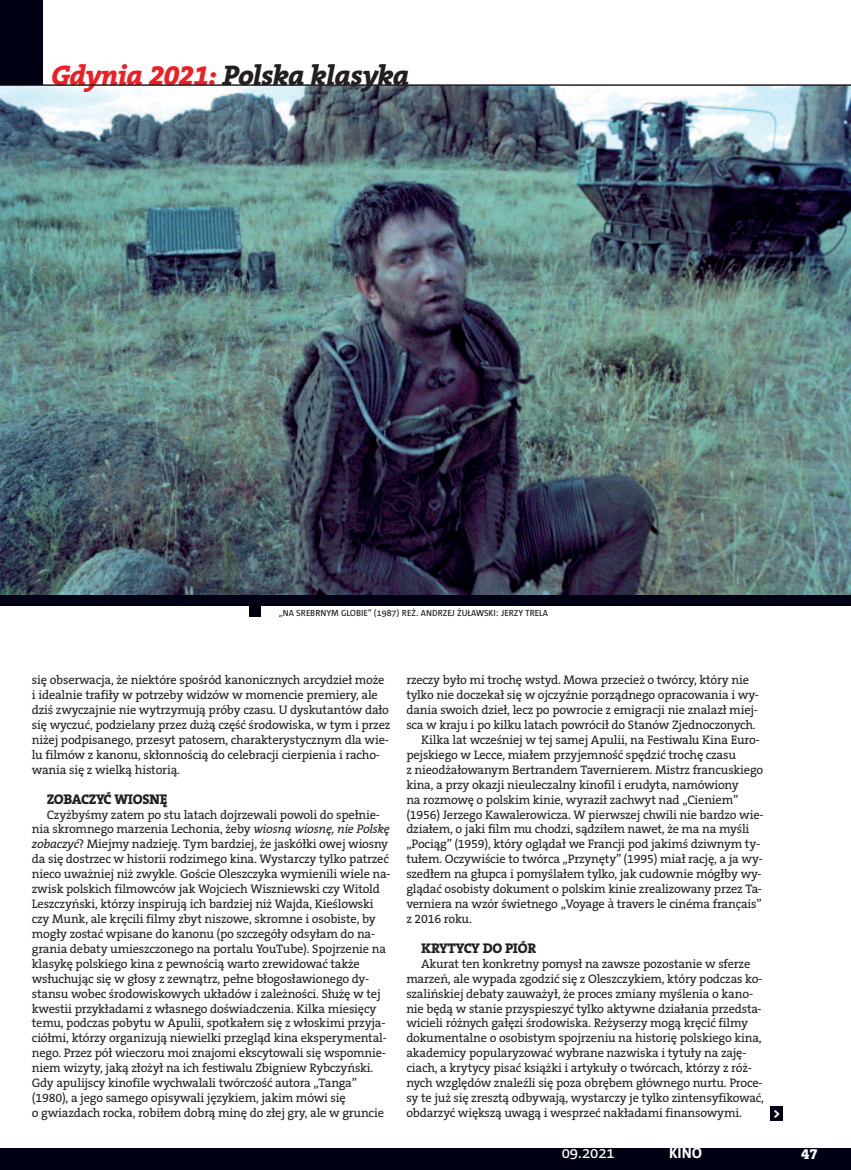
<style>
.page{position:relative;width:851px;height:1170px;background:#fff}
.page>*{position:absolute;margin:0;border:0;box-sizing:border-box;transform-origin:0 0}
.t1{font:italic 800 28.5px "The Serif CE";letter-spacing:-.03em;color:#231f20}
.t2{font:15px "Tazzer Text East";letter-spacing:-.005em;color:#fff}
.t3{font:700 15px "Tazzer Text East";color:#fff}
.t4{font:800 15px "The Serif CE";color:#fff}
.t5{font:800 14.1px "The Serif CE";letter-spacing:-.02em;color:#231f20}
.t6{font:800 13.5px "The Serif CE";color:#fff}
.t7{font:12.45px/14.9px "The Serif CE";letter-spacing:-.015em;color:#231f20}
.t8{font:9px "Tazzer Text East";color:#231f20}
.s1{color:#ee1e24}
.s2{font-style:italic}
.s3{font-family:"Lucida Grande"}
</style>
<div class="page">
<img style="left:0;top:86px;width:850px;height:509px">
<hr style="left:0;top:85px;width:1px;height:149px;background:#ee1e24">
<div style="left:0;top:1148px;width:850px;height:21px;background:#000014"></div>
<hr style="left:0;top:84px;width:850px;height:2px;background:#231f20">
<div style="left:0;top:0;width:43px;height:85px;background:#000014"></div>
<div style="left:0;top:595px;width:850px;height:11px;background:#000014"></div>
<div style="left:249px;top:605px;width:12px;height:11px;background:#000014"></div>
<div style="left:770px;top:1105px;width:13px;height:15px;background:#000014"></div>
<p class="t1" style="left:51px;top:61px;width:360px"><span class="s1">Gdynia 2021:</span> Polska klasyka</p>
<p class="t8" style="left:279px;top:610px;width:270px">„NA SREBRNYM GLOBIE” (1987) REŻ. ANDRZEJ ŻUŁAWSKI: JERZY TRELA</p>
<p class="t7" style="left:32px;top:673px;width:360px">się obserwacja, że niektóre spośród kanonicznych arcydzieł może i idealnie trafiły w potrzeby widzów w momencie premiery, ale dziś zwyczajnie nie wytrzymują próby czasu. U dyskutantów dało się wyczuć, podzielany przez dużą część środowiska, w tym i przez niżej podpisanego, przesyt patosem, charakterystycznym dla wie&shy;lu filmów z kanonu, skłonnością do celebracji cierpienia i racho&shy;wania się z wielką historią.</p>
<p class="t5" style="left:47px;top:791px;width:122px">ZOBACZYĆ WIOSNĘ</p>
<p class="t7" style="left:32px;top:807px;width:360px;text-indent:15px">Czyżbyśmy zatem po stu latach dojrzewali powoli do spełnie&shy;nia skromnego marzenia Lechonia, żeby <span class="s2">wiosną wiosnę, nie Polskę zobaczyć</span>? Miejmy nadzieję. Tym bardziej, że jaskółki owej wiosny da się dostrzec w historii rodzimego kina. Wystarczy tylko patrzeć nieco uważniej niż zwykle. Goście Oleszczyka wymienili wiele na&shy;zwisk polskich filmowców jak Wojciech Wiszniewski czy Witold Leszczyński, którzy inspirują ich bardziej niż Wajda, Kieślowski czy Munk, ale kręcili filmy zbyt niszowe, skromne i osobiste, by mogły zostać wpisane do kanonu (po szczegóły odsyłam do na&shy;grania debaty umieszczonego na portalu YouTube). Spojrzenie na klasykę polskiego kina z pewnością warto zrewidować także wsłuchując się w głosy z zewnątrz, pełne błogosławionego dy&shy;stansu wobec środowiskowych układów i zależności. Służę w tej kwestii przykładami z własnego doświadczenia. Kilka miesięcy temu, podczas pobytu w Apulii, spotkałem się z włoskimi przyja&shy;ciółmi, którzy organizują niewielki przegląd kina eksperymental&shy;nego. Przez pół wieczoru moi znajomi ekscytowali się wspomnie&shy;niem wizyty, jaką złożył na ich festiwalu Zbigniew Rybczyński.<br>Gdy apulijscy kinofile wychwalali twórczość autora „Tanga” (1980), a jego samego opisywali językiem, jakim mówi się<br>o gwiazdach rocka, robiłem dobrą minę do złej gry, ale w gruncie</p>
<p class="t7" style="left:406px;top:673px;width:344px">rzeczy było mi trochę wstyd. Mowa przecież o twórcy, który nie</p>
<p class="t7" style="left:406px;top:688px;width:354px">tylko nie doczekał się w ojczyźnie porządnego opracowania i wy-</p>
<p class="t7" style="left:406px;top:703px;width:353px">dania swoich dzieł, lecz po powrocie z emigracji nie znalazł miej-</p>
<p class="t7" style="left:406px;top:717px;width:351px">sca w kraju i po kilku latach powrócił do Stanów Zjednoczonych.</p>
<p class="t7" style="left:421px;top:732px;width:340px">Kilka lat wcześniej w tej samej Apulii, na Festiwalu Kina Euro-</p>
<p class="t7" style="left:406px;top:747px;width:331px">pejskiego w Lecce, miałem przyjemność spędzić trochę czasu</p>
<p class="t7" style="left:406px;top:762px;width:358px">z nieodżałowanym Bertrandem Tavernierem. Mistrz francuskiego</p>
<p class="t7" style="left:406px;top:777px;width:334px">kina, a przy okazji nieuleczalny kinofil i erudyta, namówiony</p>
<p class="t7" style="left:406px;top:792px;width:333px">na rozmowę o polskim kinie, wyraził zachwyt nad „Cieniem”</p>
<p class="t7" style="left:406px;top:807px;width:358px">(1956) Jerzego Kawalerowicza. W pierwszej chwili nie bardzo wie-</p>
<p class="t7" style="left:406px;top:822px;width:344px">działem, o jaki film mu chodzi, sądziłem nawet, że ma na myśli</p>
<p class="t7" style="left:406px;top:837px;width:355px">„Pociąg” (1959), który oglądał we Francji pod jakimś dziwnym ty-</p>
<p class="t7" style="left:406px;top:852px;width:358px">tułem. Oczywiście to twórca „Przynęty” (1995) miał rację, a ja wy-</p>
<p class="t7" style="left:406px;top:867px;width:357px">szedłem na głupca i pomyślałem tylko, jak cudownie mógłby wy-</p>
<p class="t7" style="left:406px;top:881px;width:357px">glądać osobisty dokument o polskim kinie zrealizowany przez Ta-</p>
<p class="t7" style="left:406px;top:896px;width:357px">verniera na wzór świetnego „Voyage <span class="s3">à</span> travers le cinéma français”</p>
<p class="t7" style="left:406px;top:911px;width:67px">z 2016 roku.</p>
<p class="t5" style="left:421px;top:940px;width:117px">KRYTYCY DO PIÓR</p>
<p class="t7" style="left:406px;top:956px;width:359px;text-indent:15px">Akurat ten konkretny pomysł na zawsze pozostanie w sferze marzeń, ale wypada zgodzić się z Oleszczykiem, który podczas ko&shy;szalińskiej debaty zauważył, że proces zmiany myślenia o kano&shy;nie będą w stanie przyspieszyć tylko aktywne działania przedsta&shy;wicieli różnych gałęzi środowiska. Reżyserzy mogą kręcić filmy dokumentalne o osobistym spojrzeniu na historię polskiego kina, akademicy popularyzować wybrane nazwiska i tytuły na zaję&shy;ciach, a krytycy pisać książki i artykuły o twórcach, którzy z róż&shy;nych względów znaleźli się poza obrębem głównego nurtu. Proce&shy;sy te już się zresztą odbywają, wystarczy je tylko zintensyfikować, obdarzyć większą uwagą i wesprzeć nakładami finansowymi.</p>
<p class="t6" style="left:773px;top:1105px;width:9px">&gt;</p>
<p class="t2" style="left:561px;top:1147px;width:55px">09.2021</p>
<p class="t3" style="left:669px;top:1147px;width:34px">KINO</p>
<p class="t4" style="left:801px;top:1145px;width:18px">47</p>
</div>
